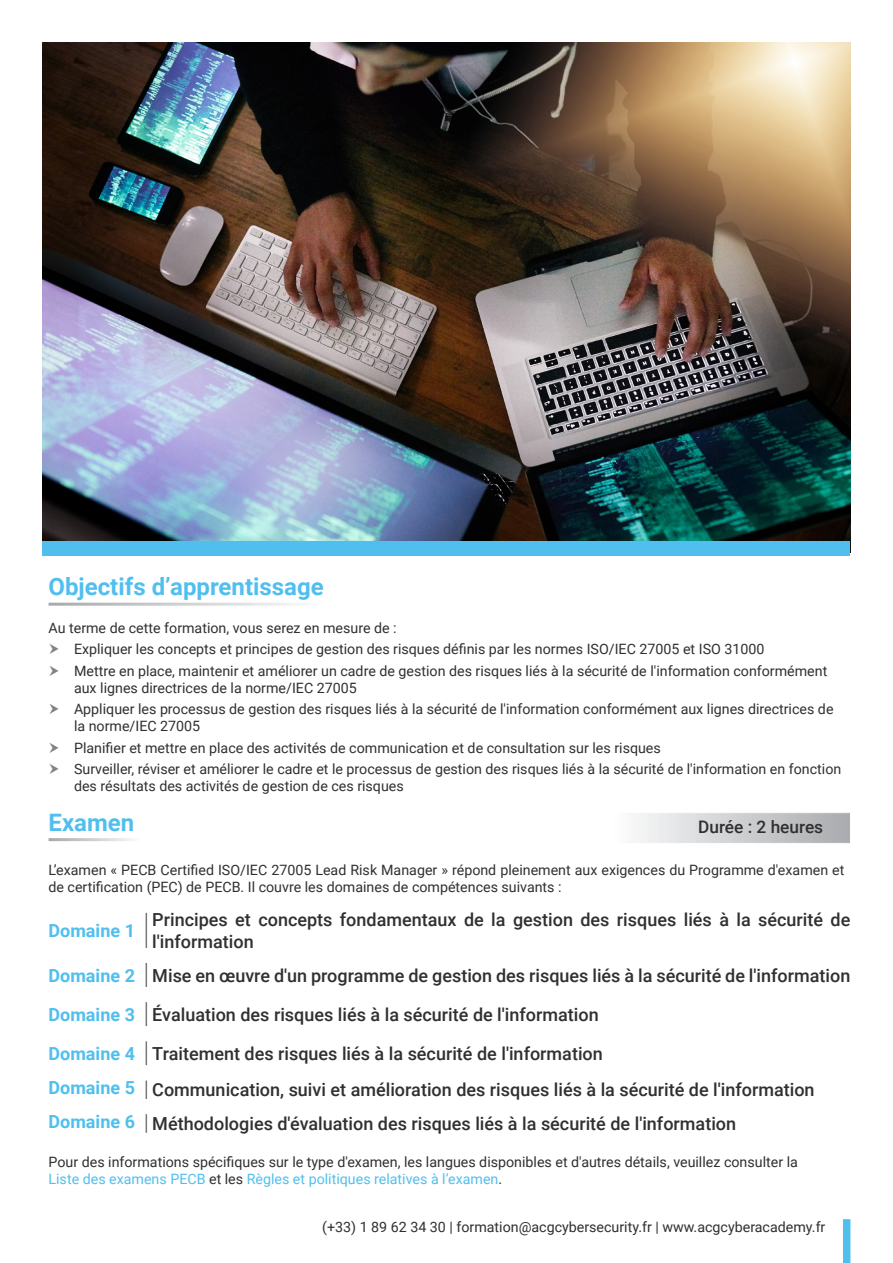
<style>
.page{position:relative;width:893px;height:1263px;background:#fff}
.page>*{position:absolute;margin:0;border:0;box-sizing:border-box;transform-origin:0 0}
.t1{font:700 24px "Roboto";color:#51bfee}
.t2{font:500 18px/21.6px "Roboto";color:#312f30}
.t3{font:700 18px "Roboto";color:#51bfee}
.t4{font:500 17.25px "Roboto";color:#312f30}
.Bullet_Points{font:14.25px/17.1px "Roboto";color:#312f30}
.s1{color:#51bfee}
</style>
<div class="page">
<img style="left:43px;top:43px;width:807px;height:498px">
<div style="left:843px;top:1219px;width:7px;height:44px;background:#51bfee"></div>
<div style="left:43px;top:541px;width:807px;height:15px;background:#51bfee"></div>
<svg style="left:639px;top:813px;width:211px;height:30px"></svg>
<hr style="left:146px;top:913px;width:1px;height:35px;background:#76787b">
<svg style="left:146px;top:963px;width:1px;height:24px"></svg>
<svg style="left:146px;top:1002px;width:1px;height:24px"></svg>
<svg style="left:146px;top:1041px;width:1px;height:24px"></svg>
<svg style="left:146px;top:1080px;width:1px;height:19px"></svg>
<svg style="left:146px;top:1114px;width:1px;height:19px"></svg>
<p class="t1" style="left:49px;top:570px;width:277px">Objectifs d’apprentissage</p>
<p class="Bullet_Points" style="left:49px;top:619px;width:350px">Au terme de cette formation, vous serez en mesure de :</p>
<p class="Bullet_Points" style="left:74px;top:640px;width:692px">Expliquer les concepts et principes de gestion des risques définis par les normes ISO/IEC 27005 et ISO 31000</p>
<p class="Bullet_Points" style="left:74px;top:662px;width:755px">Mettre en place, maintenir et améliorer un cadre de gestion des risques liés à la sécurité de l'information conformément aux lignes directrices de la norme/IEC 27005</p>
<p class="Bullet_Points" style="left:74px;top:700px;width:761px">Appliquer les processus de gestion des risques liés à la sécurité de l'information conformément aux lignes directrices de la norme/IEC 27005</p>
<p class="Bullet_Points" style="left:74px;top:739px;width:588px">Planifier et mettre en place des activités de communication et de consultation sur les risques</p>
<p class="Bullet_Points" style="left:74px;top:760px;width:769px">Surveiller, réviser et améliorer le cadre et le processus de gestion des risques liés à la sécurité de l'information en fonction des résultats des activités de gestion de ces risques</p>
<p class="t1" style="left:49px;top:805px;width:87px">Examen</p>
<p class="t4" style="left:698px;top:815px;width:127px">Durée : 2 heures</p>
<p class="Bullet_Points" style="left:49px;top:861px;width:797px;line-height:16.5px">L’examen « PECB Certified ISO/IEC 27005 Lead Risk Manager » répond pleinement aux exigences du Programme d'examen et de certification (PEC) de PECB. Il couvre les domaines de compétences suivants :</p>
<p class="t3" style="left:49px;top:918px;width:88px">Domaine 1</p>
<p class="t2" style="left:152px;top:908px;width:700px">Principes et concepts fondamentaux de la gestion des risques liés à la sécurité de l'information</p>
<p class="t3" style="left:49px;top:963px;width:88px">Domaine 2</p>
<p class="t2" style="left:152px;top:964px;width:700px">Mise en œuvre d'un programme de gestion des risques liés à la sécurité de l'information</p>
<p class="t3" style="left:49px;top:1002px;width:88px">Domaine 3</p>
<p class="t2" style="left:152px;top:1003px;width:448px">Évaluation des risques liés à la sécurité de l'information</p>
<p class="t3" style="left:49px;top:1041px;width:88px">Domaine 4</p>
<p class="t2" style="left:152px;top:1042px;width:452px">Traitement des risques liés à la sécurité de l'information</p>
<p class="t3" style="left:49px;top:1075px;width:88px">Domaine 5</p>
<p class="t2" style="left:152px;top:1078px;width:664px">Communication, suivi et amélioration des risques liés à la sécurité de l'information</p>
<p class="t3" style="left:49px;top:1108px;width:88px">Domaine 6</p>
<p class="t2" style="left:152px;top:1112px;width:585px">Méthodologies d'évaluation des risques liés à la sécurité de l'information</p>
<p class="Bullet_Points" style="left:49px;top:1153px;width:751px;line-height:16.5px">Pour des informations spécifiques sur le type d'examen, les langues disponibles et d'autres détails, veuillez consulter la<br><span class="s1">Liste des examens PECB</span> et les <span class="s1">Règles et politiques relatives à l’examen</span>.</p>
<p class="Bullet_Points" style="left:322px;top:1218px;width:505px">(+33) 1 89 62 34 30 | formation@acgcybersecurity.fr | www.acgcyberacademy.fr</p>
</div>
